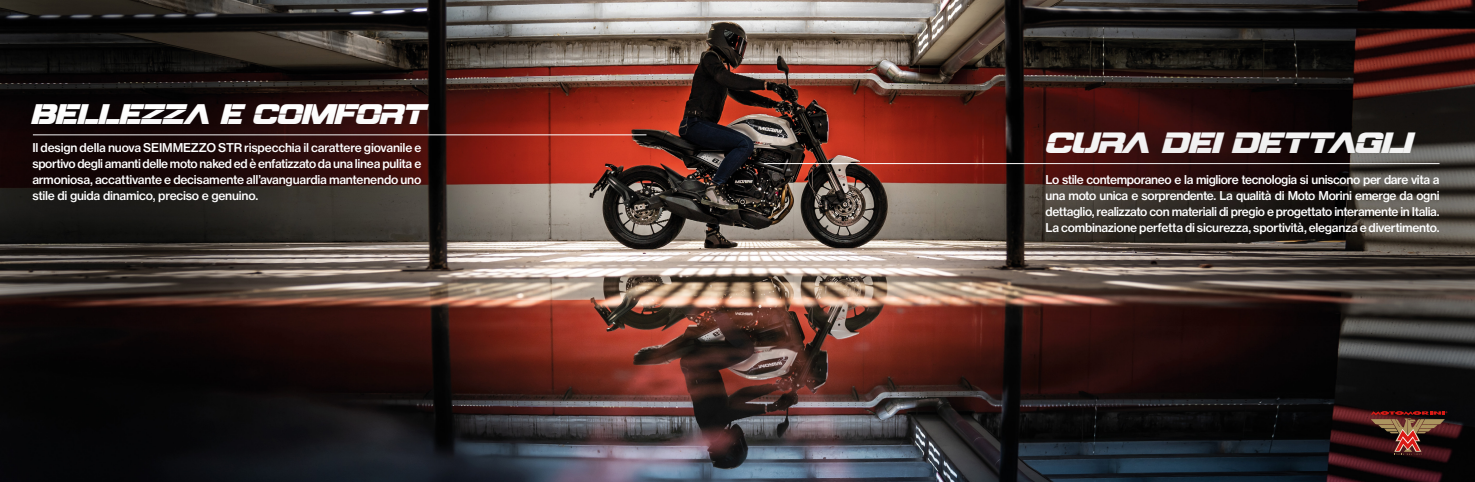
<style>
.page{position:relative;width:1475px;height:482px;background:#fff}
.page>*{position:absolute;margin:0;border:0;box-sizing:border-box;transform-origin:0 0}
.t1{font:italic 30px "Steiner";letter-spacing:-.005em;color:#fff}
.t2{font:italic 29px "Steiner";letter-spacing:-.015em;color:#fff;scale:.96 1}
.t3{font:12px/16px "N Haas Grotesk TX Pro 65 Md";letter-spacing:-.02em;color:#fff;text-align:justify}
</style>
<div class="page">
<img style="left:0;top:0;width:1474px;height:482px">
<hr style="left:763px;top:163px;width:676px;height:1px;background:#fff">
<svg style="left:962px;top:85px;width:512px;height:241px;background:#402d28"></svg>
<hr style="left:33px;top:134px;width:613px;height:1px;background:#fff">
<div style="left:0;top:106px;width:456px;height:132px;background:#000;opacity:.8"></div>
<svg style="left:1370px;top:411px;width:76px;height:44px;background:#613228"></svg>
<h2 class="t2" style="left:31px;top:96px;width:412px">BELLEZZA E COMFORT</h2>
<p class="t3" style="left:32px;top:140px;width:390px">Il design della nuova SEIMMEZZO STR rispecchia il carattere giovanile e sportivo degli amanti delle moto naked ed è enfatizzato da una linea pulita e armoniosa, accattivante e decisamente all’avanguardia mantenendo uno stile di guida dinamico, preciso e genuino.</p>
<h1 class="t1" style="left:1045px;top:124px;width:368px">CURA DEI DETTAGLI</h1>
<p class="t3" style="left:1045px;top:172px;width:395px">Lo stile contemporaneo e la migliore tecnologia si uniscono per dare vita a una moto unica e sorprendente. La qualità di Moto Morini emerge da ogni dettaglio, realizzato con materiali di pregio e progettato interamente in Italia.<br>La combinazione perfetta di sicurezza, sportività, eleganza e divertimento.</p>
</div>
